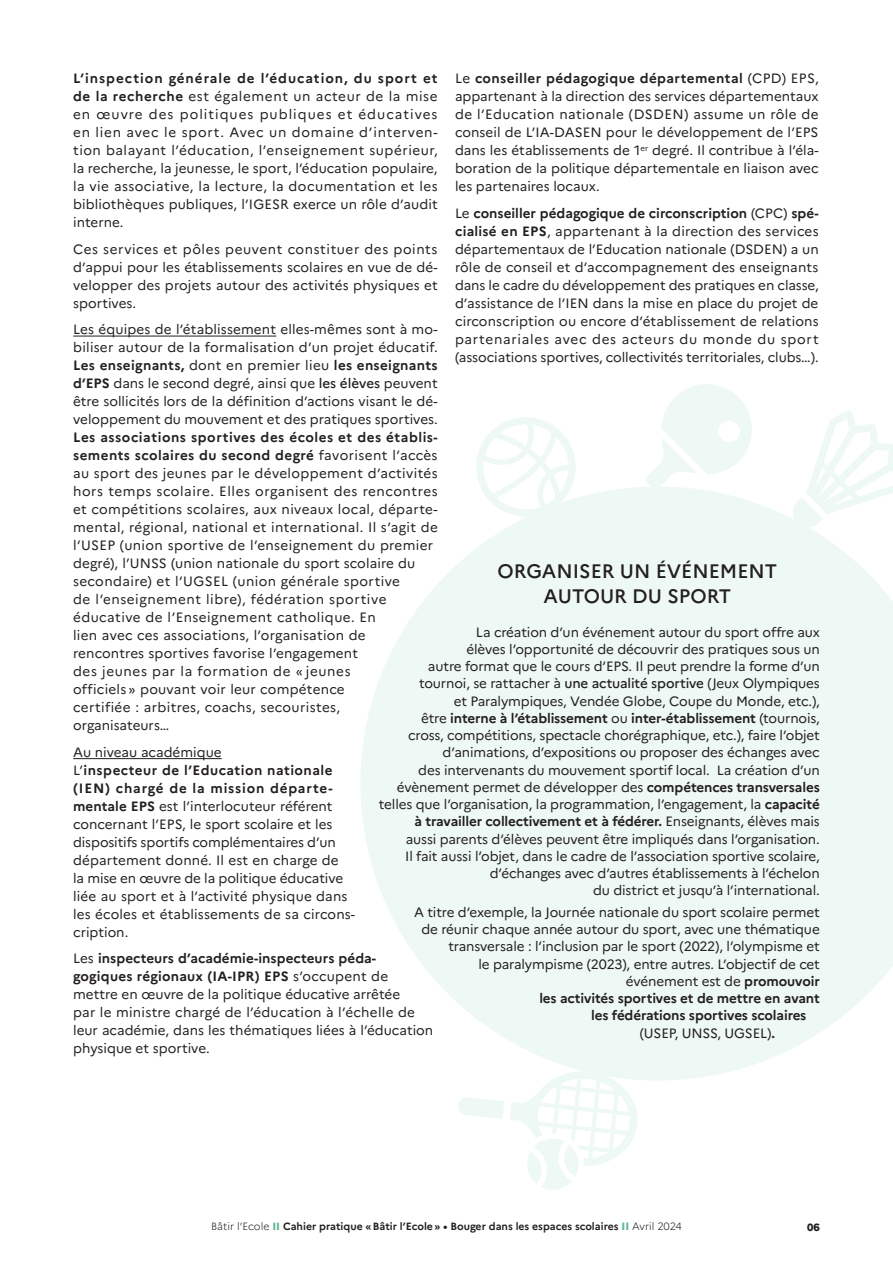
<style>
.page{position:relative;width:893px;height:1263px;background:#fff}
.page>*{position:absolute;margin:0;border:0;box-sizing:border-box;transform-origin:0 0}
.t1{font:500 19.5px/25.7px "Marianne";color:#231f20;text-align:center}
.t2{font:13.5px/18px "Marianne";color:#231f20;text-align:justify}
.t3{font:13.5px/18px "Marianne";letter-spacing:.02em;color:#231f20}
.t4{font:700 13.5px "Marianne";letter-spacing:-.01em;color:#231f20}
.t5{font:700 10.5px "Marianne";color:#231f20}
.t6{font:800 10.5px "Marianne";color:#231f20}
.s1{font-weight:700}
.s2{font-weight:500}
.s3{font-weight:300}
.s4{font-weight:800;color:#5ab88f}
</style>
<div class="page">
<hr style="left:73px;top:336px;width:203px;height:1px;background:#231f20">
<hr style="left:73px;top:758px;width:149px;height:1px;background:#231f20">
<svg style="left:361px;top:487px;width:532px;height:593px;fill:#eef8f4"></svg>
<svg style="left:474px;top:417px;width:102px;height:103px"></svg>
<svg style="left:646px;top:384px;width:110px;height:105px"></svg>
<svg style="left:792px;top:411px;width:101px;height:118px"></svg>
<svg style="left:458px;top:1098px;width:46px;height:21px"></svg>
<svg style="left:510px;top:1069px;width:130px;height:121px"></svg>
<p class="t2" style="left:73px;top:69px;width:366px"><span class="s1">L’inspection générale de l’éducation, du sport et de la recherche</span> est également un acteur de la mise en œuvre des politiques publiques et éducatives en lien avec le sport. Avec un domaine d’interven&shy;tion balayant l’éducation, l’enseignement supérieur, la recherche, la jeunesse, le sport, l’éducation populaire, la vie associative, la lecture, la documentation et les bibliothèques publiques, l’IGESR exerce un rôle d’audit interne.</p>
<p class="t2" style="left:73px;top:240px;width:366px">Ces services et pôles peuvent constituer des points d’appui pour les établissements scolaires en vue de dé&shy;velopper des projets autour des activités physiques et sportives.</p>
<p class="t3" style="left:73px;top:320px;width:366px">Les équipes de l’établissement elles-mêmes sont à mo&shy;biliser autour de la formalisation d’un projet éducatif.<br><span class="s1">Les enseignants,</span> dont en premier lieu <span class="s1">les enseignants d’EPS</span> dans le second degré, ainsi que <span class="s2">les élèves</span> peuvent être sollicités lors de la définition d’actions visant le dé&shy;veloppement du mouvement et des pratiques sportives.<br><span class="s1">Les associations sportives des écoles et des établis&shy;sements scolaires du second degré</span> favorisent l’accès au sport des jeunes par le développement d’activités hors temps scolaire. Elles organisent des rencontres et compétitions scolaires, aux niveaux local, départe&shy;mental, régional, national et international. Il s’agit de l’USEP (union sportive de l’enseignement du premier degré), l’UNSS (union nationale du sport scolaire du secondaire) et l’UGSEL (union générale sportive<br>de l’enseignement libre), fédération sportive éducative de l’Enseignement catholique. En<br>lien avec ces associations, l’organisation de rencontres sportives favorise l’engagement<br>des jeunes par la formation de « jeunes<br>officiels » pouvant voir leur compétence<br>certifiée : arbitres, coachs, secouristes, organisateurs…</p>
<p class="t2" style="left:73px;top:743px;width:150px">Au niveau académique</p>
<p class="t2" style="left:73px;top:761px;width:283px;text-align:left">L’<span class="s1">inspecteur de l’Education nationale (IEN) chargé de la mission départe&shy;mentale EPS</span> est l’interlocuteur référent concernant l’EPS, le sport scolaire et les dispositifs sportifs complémentaires d’un département donné. Il est en charge de<br>la mise en œuvre de la politique éducative liée au sport et à l’activité physique dans les écoles et établissements de sa circons&shy;cription.</p>
<p class="t2" style="left:73px;top:949px;width:362px;text-align:left">Les <span class="s1">inspecteurs d’académie-inspecteurs péda&shy;gogiques régionaux (IA-IPR) EPS</span> s’occupent de mettre en œuvre de la politique éducative arrêtée<br>par le ministre chargé de l’éducation à l’échelle de leur académie, dans les thématiques liées à l’éducation physique et sportive.</p>
<p class="t2" style="left:455px;top:69px;width:365px">Le <span class="s1">conseiller pédagogique départemental</span> (CPD) EPS, appartenant à la direction des services départementaux de l’Education nationale (DSDEN) assume un rôle de conseil de L’IA-DASEN pour le développement de l’EPS dans les établissements de 1<sup>er</sup> degré. Il contribue à l’éla&shy;boration de la politique départementale en liaison avec les partenaires locaux.</p>
<p class="t2" style="left:455px;top:204px;width:365px">Le <span class="s1">conseiller pédagogique de circonscription</span> (CPC) <span class="s1">spé&shy;cialisé en EPS</span>, appartenant à la direction des services départementaux de l’Education nationale (DSDEN) a un rôle de conseil et d’accompagnement des enseignants dans le cadre du développement des pratiques en classe, d’assistance de l’IEN dans la mise en place du projet de circonscription ou encore d’établissement de relations partenariales avec des acteurs du monde du sport (associations sportives, collectivités territoriales, clubs…).</p>
<p class="t1" style="left:498px;top:558px;width:281px">ORGANISER UN ÉVÉNEMENT<br>AUTOUR DU SPORT</p>
<p class="t2" style="left:379px;top:623px;width:443px;line-height:17.2px;text-align:right">La création d’un événement autour du sport offre aux<br>élèves l’opportunité de découvrir des pratiques sous un<br>autre format que le cours d’EPS. Il peut prendre la forme d’un tournoi, se rattacher à <span class="s2">une actualité sportive</span> (Jeux Olympiques<br>et Paralympiques, Vendée Globe, Coupe du Monde, etc.),<br>être <span class="s1">interne à l’établissement</span> ou <span class="s1">inter-établissement</span> (tournois,<br>cross, compétitions, spectacle chorégraphique, etc.), faire l’objet d’animations, d’expositions ou proposer des échanges avec<br>des intervenants du mouvement sportif local. La création d’un évènement permet de développer des <span class="s1">compétences transversales </span>telles que l’organisation, la programmation, l’engagement, la <span class="s1">capacité à travailler collectivement et à fédérer.</span> Enseignants, élèves mais<br>aussi parents d’élèves peuvent être impliqués dans l’organisation.<br>Il fait aussi l’objet, dans le cadre de l’association sportive scolaire, d’échanges avec d’autres établissements à l’échelon<br>du district et jusqu’à l’international.</p>
<p class="t2" style="left:414px;top:903px;width:407px">A titre d’exemple, la Journée nationale du sport scolaire permet</p>
<p class="t2" style="left:421px;top:920px;width:400px">de réunir chaque année autour du sport, avec une thématique</p>
<p class="t2" style="left:448px;top:938px;width:373px">transversale : l’inclusion par le sport (2022), l’olympisme et</p>
<p class="t2" style="left:478px;top:955px;width:343px">le paralympisme (2023), entre autres. L’objectif de cet</p>
<p class="t2" style="left:626px;top:972px;width:196px">événement est de <span class="s1">promouvoir</span></p>
<p class="t4" style="left:539px;top:990px;width:282px">les activités sportives et de mettre en avant</p>
<p class="t4" style="left:591px;top:1007px;width:217px">les fédérations sportives scolaires</p>
<p class="t2" style="left:640px;top:1024px;width:137px">(USEP, UNSS, UGSEL)<span class="s1">.</span></p>
<p class="t5" style="left:211px;top:1220px;width:472px"><span class="s3">Bâtir l’Ecole</span> <span class="s4">II</span> Cahier pratique «Bâtir l’Ecole» • Bouger dans les espaces scolaires <span class="s4">II</span> <span class="s3">Avril 2024</span></p>
<p class="t6" style="left:807px;top:1221px;width:14px">06</p>
</div>
